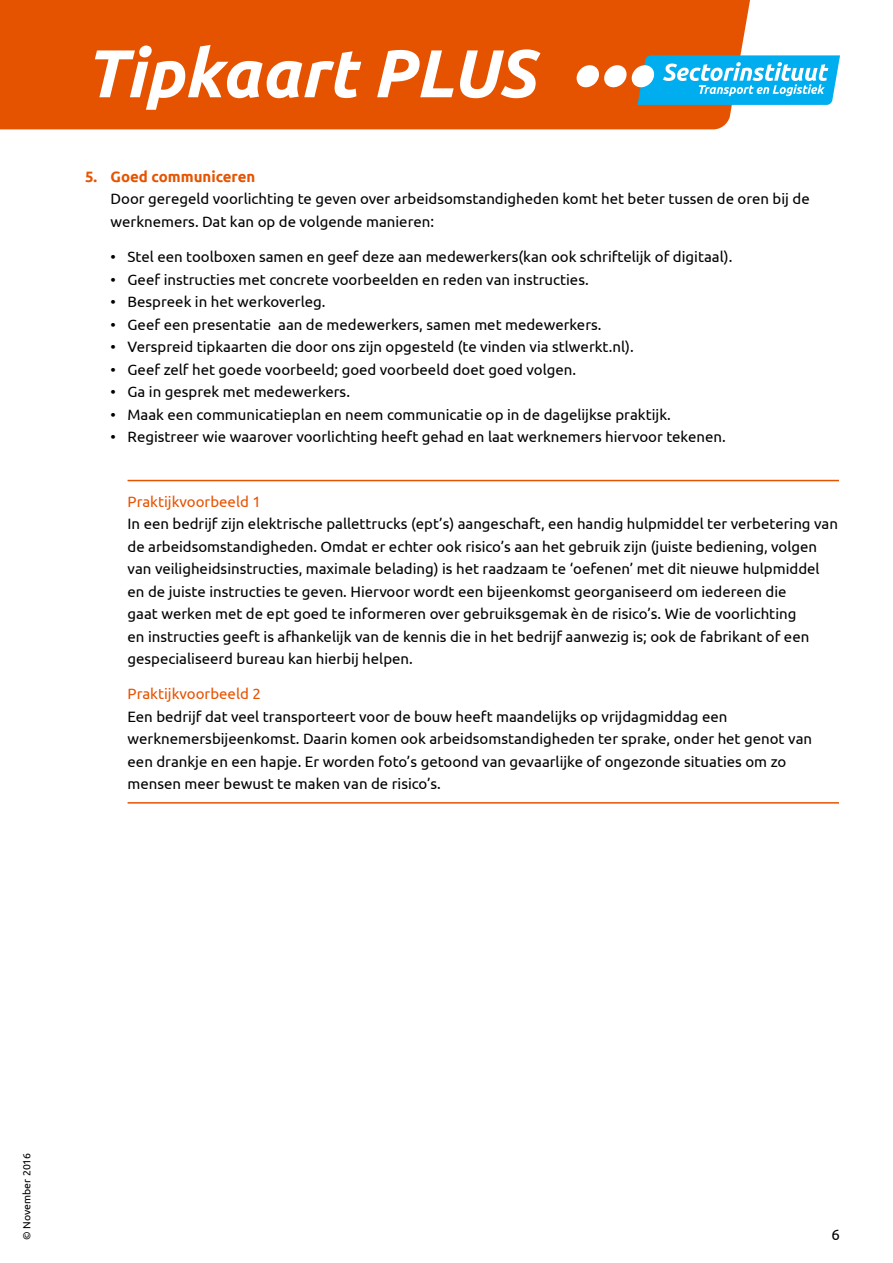
<style>
.page{position:relative;width:893px;height:1263px;background:#fff}
.page>*{position:absolute;margin:0;border:0;box-sizing:border-box;transform-origin:0 0}
.t1{font:italic 700 67.5px "Ubuntu";color:#fff}
.t2{font:15px/22.5px "Ubuntu";color:#000}
.t3{font:15px "Ubuntu";color:#e65300}
.t4{font:700 15px "Ubuntu";color:#e65300}
.t5{font:10.5px "Ubuntu";color:#000}
</style>
<div class="page">
<div style="left:0;top:0;width:750px;height:129px;background:#e65300"></div>
<svg style="left:577px;top:55px;width:263px;height:50px"></svg>
<hr style="left:128px;top:480px;width:711px;height:1px;background:#e65300">
<hr style="left:128px;top:802px;width:711px;height:2px;background:#e65300">
<h1 class="t1" style="left:85px;top:32px;width:452px">Tipkaart PLUS</h1>
<p class="t4" style="left:85px;top:167px;width:172px">5. Goed communiceren</p>
<p class="t2" style="left:111px;top:187px;width:701px">Door geregeld voorlichting te geven over arbeidsomstandigheden komt het beter tussen de oren bij de werknemers. Dat kan op de volgende manieren:</p>
<p class="t2" style="left:111px;top:245px;width:623px">• Stel een toolboxen samen en geef deze aan medewerkers(kan ook schriftelijk of digitaal).</p>
<p class="t2" style="left:111px;top:267px;width:480px">• Geef instructies met concrete voorbeelden en reden van instructies.</p>
<p class="t2" style="left:111px;top:290px;width:216px">• Bespreek in het werkoverleg.</p>
<p class="t2" style="left:111px;top:312px;width:492px">• Geef een presentatie aan de medewerkers, samen met medewerkers.</p>
<p class="t2" style="left:111px;top:335px;width:525px">• Verspreid tipkaarten die door ons zijn opgesteld (te vinden via stlwerkt.nl).</p>
<p class="t2" style="left:111px;top:357px;width:467px">• Geef zelf het goede voorbeeld; goed voorbeeld doet goed volgen.</p>
<p class="t2" style="left:111px;top:380px;width:241px">• Ga in gesprek met medewerkers.</p>
<p class="t2" style="left:111px;top:402px;width:562px">• Maak een communicatieplan en neem communicatie op in de dagelijkse praktijk.</p>
<p class="t2" style="left:111px;top:425px;width:617px">• Registreer wie waarover voorlichting heeft gehad en laat werknemers hiervoor tekenen.</p>
<p class="t3" style="left:128px;top:492px;width:135px">Praktijkvoorbeeld 1</p>
<p class="t2" style="left:128px;top:512px;width:712px">In een bedrijf zijn elektrische pallettrucks (ept’s) aangeschaft, een handig hulpmiddel ter verbetering van de arbeidsomstandigheden. Omdat er echter ook risico’s aan het gebruik zijn (juiste bediening, volgen van veiligheidsinstructies, maximale belading) is het raadzaam te ‘oefenen’ met dit nieuwe hulpmiddel en de juiste instructies te geven. Hiervoor wordt een bijeenkomst georganiseerd om iedereen die<br>gaat werken met de ept goed te informeren over gebruiksgemak èn de risico’s. Wie de voorlichting<br>en instructies geeft is afhankelijk van de kennis die in het bedrijf aanwezig is; ook de fabrikant of een gespecialiseerd bureau kan hierbij helpen.</p>
<p class="t3" style="left:128px;top:685px;width:135px">Praktijkvoorbeeld 2</p>
<p class="t2" style="left:128px;top:705px;width:686px">Een bedrijf dat veel transporteert voor de bouw heeft maandelijks op vrijdagmiddag een werknemersbijeenkomst. Daarin komen ook arbeidsomstandigheden ter sprake, onder het genot van een drankje en een hapje. Er worden foto’s getoond van gevaarlijke of ongezonde situaties om zo mensen meer bewust te maken van de risico’s.</p>
<p class="t5" style="left:20px;top:1239px;width:88px;rotate:-90deg">© November 2016</p>
<p class="t2" style="left:832px;top:1222px;width:10px">6</p>
</div>
